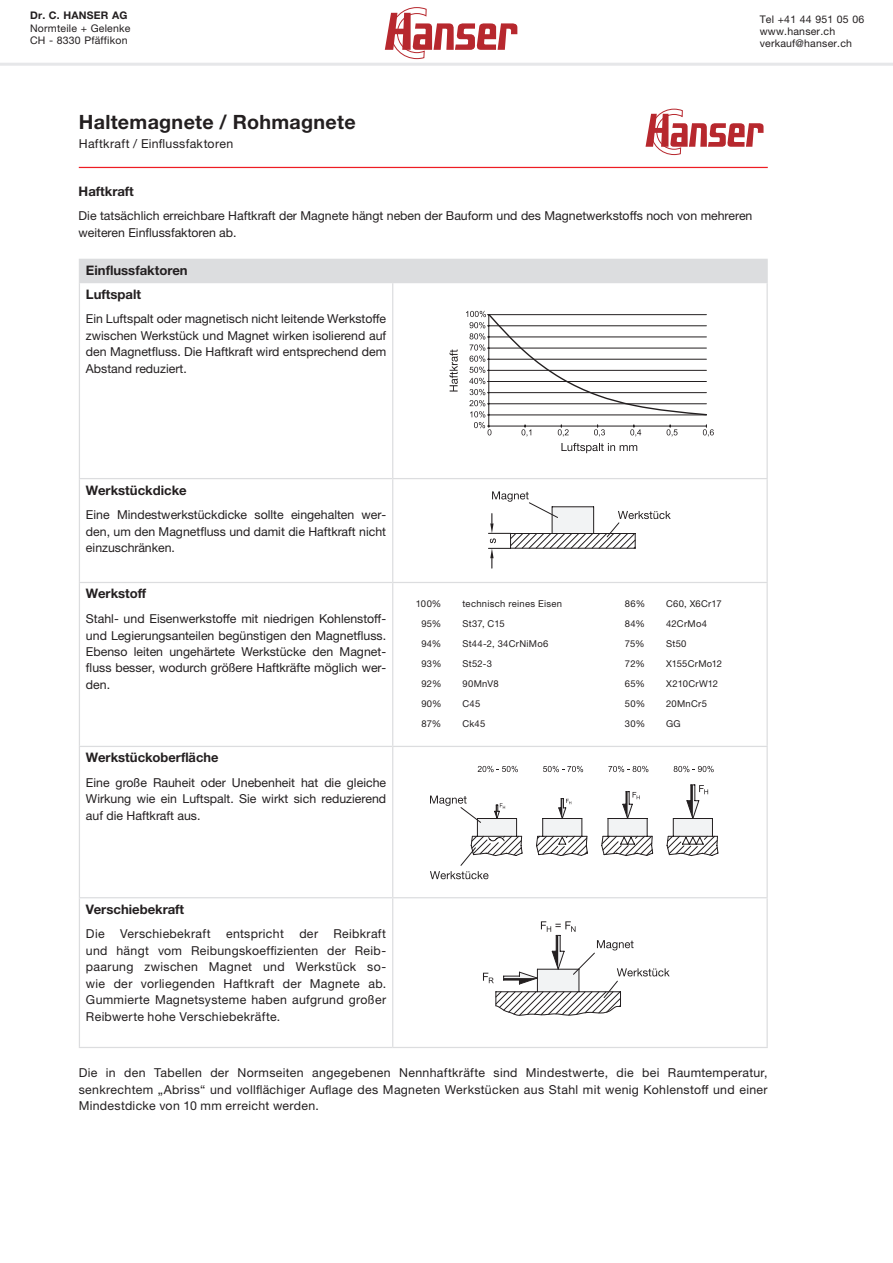
<style>
.page{position:relative;width:893px;height:1263px;background:#fff}
.page>*{position:absolute;margin:0;border:0;box-sizing:border-box;transform-origin:0 0}
.t1{font:700 19.65px "Helvetica Neue LT Pro";letter-spacing:.015em;color:#231f20}
.t2{font:700 13.2px/23.2px "Helvetica Neue LTW1 G";color:#231f20}
.t3{font:12.3px/16.4px "Helvetica Neue LTW1 G";color:#231f20;text-align:justify}
.t4{font:12.3px/16.4px "Helvetica Neue LT Pro";letter-spacing:.025em;color:#231f20;text-align:justify}
.t5{font:12.3px "Helvetica Neue LTW1 G";letter-spacing:.025em;color:#231f20}
.t6{font:10.5px/12px "Helvetica Neue LT Pro";letter-spacing:.02em;color:#231f20}
.t7{font:700 10.5px "Helvetica Neue LT Pro";letter-spacing:.02em;color:#231f20}
.t8{font:9.45px "Helvetica Neue LT Pro";letter-spacing:.03em;color:#231f20}
</style>
<div class="page">
<hr style="left:0;top:63px;width:893px;height:3px;background:#e6e7e9">
<svg style="left:385px;top:7px;width:132px;height:52px"></svg>
<hr style="left:79px;top:167px;width:689px;height:1px;background:#ee1d23">
<div style="left:79px;top:259px;width:688px;height:24px;background:#dcdddf"></div>
<hr style="left:392px;top:283px;width:1px;height:195px;background:#dcdddf">
<hr style="left:79px;top:478px;width:314px;height:1px;background:#dcdddf">
<hr style="left:393px;top:478px;width:375px;height:1px;background:#dcdddf">
<hr style="left:392px;top:479px;width:1px;height:103px;background:#dcdddf">
<hr style="left:79px;top:582px;width:314px;height:1px;background:#dcdddf">
<hr style="left:393px;top:582px;width:375px;height:1px;background:#dcdddf">
<hr style="left:392px;top:583px;width:1px;height:163px;background:#dcdddf">
<hr style="left:79px;top:746px;width:314px;height:1px;background:#dcdddf">
<hr style="left:393px;top:746px;width:375px;height:1px;background:#dcdddf">
<hr style="left:392px;top:747px;width:1px;height:150px;background:#dcdddf">
<hr style="left:79px;top:897px;width:314px;height:1px;background:#dcdddf">
<hr style="left:393px;top:897px;width:375px;height:1px;background:#dcdddf">
<hr style="left:392px;top:898px;width:1px;height:149px;background:#dcdddf">
<hr style="left:79px;top:1047px;width:314px;height:1px;background:#dcdddf">
<hr style="left:393px;top:1047px;width:375px;height:1px;background:#dcdddf">
<hr style="left:79px;top:283px;width:1px;height:195px;background:#dcdddf">
<hr style="left:79px;top:479px;width:1px;height:103px;background:#dcdddf">
<hr style="left:79px;top:583px;width:1px;height:163px;background:#dcdddf">
<hr style="left:79px;top:747px;width:1px;height:150px;background:#dcdddf">
<hr style="left:79px;top:898px;width:1px;height:149px;background:#dcdddf">
<svg style="left:430px;top:108px;width:338px;height:939px"></svg>
<p class="t7" style="left:30px;top:9px;width:99px">Dr. C. HANSER AG</p>
<p class="t6" style="left:30px;top:22px;width:102px">Normteile + Gelenke<br>CH - 8330 Pfäffikon</p>
<p class="t6" style="left:760px;top:13px;width:106px">Tel +41 44 951 05 06 www.hanser.ch verkauf@hanser.ch</p>
<p class="t1" style="left:79px;top:110px;width:278px">Haltemagnete / Rohmagnete</p>
<p class="t5" style="left:79px;top:136px;width:156px">Haftkraft / Einflussfaktoren</p>
<p class="t2" style="left:79px;top:179px;width:57px">Haftkraft</p>
<p class="t3" style="left:79px;top:208px;width:675px">Die tatsächlich erreichbare Haftkraft der Magnete hängt neben der Bauform und des Magnetwerkstoffs noch von mehreren weiteren Einflussfaktoren ab.</p>
<p class="t2" style="left:86px;top:259px;width:103px">Einflussfaktoren<br>Luftspalt</p>
<p class="t3" style="left:86px;top:311px;width:302px">Ein Luftspalt oder magnetisch nicht leitende Werkstoffe zwischen Werkstück und Magnet wirken isolierend auf den Magnetfluss. Die Haftkraft wird entsprechend dem Abstand reduziert.</p>
<p class="t2" style="left:86px;top:478px;width:102px">Werkstückdicke</p>
<p class="t3" style="left:86px;top:507px;width:302px">Eine Mindestwerkstückdicke sollte eingehalten wer&shy;den, um den Magnetfluss und damit die Haftkraft nicht einzuschränken.</p>
<p class="t2" style="left:86px;top:582px;width:62px">Werkstoff</p>
<p class="t3" style="left:86px;top:610px;width:302px">Stahl- und Eisenwerkstoffe mit niedrigen Kohlenstoff&shy;und Legierungsanteilen begünstigen den Magnetfluss.<br>Ebenso leiten ungehärtete Werkstücke den Magnet&shy;fluss besser, wodurch größere Haftkräfte möglich wer&shy;den.</p>
<p class="t2" style="left:86px;top:746px;width:134px">Werkstückoberfläche</p>
<p class="t3" style="left:86px;top:774px;width:302px">Eine große Rauheit oder Unebenheit hat die gleiche Wirkung wie ein Luftspalt. Sie wirkt sich reduzierend auf die Haftkraft aus.</p>
<p class="t8" style="left:416px;top:598px;width:27px">100%</p>
<p class="t8" style="left:462px;top:598px;width:101px">technisch reines Eisen</p>
<p class="t8" style="left:625px;top:598px;width:22px">86%</p>
<p class="t8" style="left:666px;top:598px;width:57px">C60, X6Cr17</p>
<p class="t8" style="left:421px;top:618px;width:22px">95%</p>
<p class="t8" style="left:462px;top:618px;width:44px">St37, C15</p>
<p class="t8" style="left:625px;top:618px;width:22px">84%</p>
<p class="t8" style="left:666px;top:618px;width:42px">42CrMo4</p>
<p class="t8" style="left:421px;top:638px;width:22px">94%</p>
<p class="t8" style="left:462px;top:638px;width:87px">St44-2, 34CrNiMo6</p>
<p class="t8" style="left:625px;top:638px;width:21px">75%</p>
<p class="t8" style="left:666px;top:638px;width:22px">St50</p>
<p class="t8" style="left:421px;top:658px;width:22px">93%</p>
<p class="t8" style="left:462px;top:658px;width:31px">St52-3</p>
<p class="t8" style="left:625px;top:658px;width:22px">72%</p>
<p class="t8" style="left:666px;top:658px;width:58px">X155CrMo12</p>
<p class="t8" style="left:421px;top:678px;width:22px">92%</p>
<p class="t8" style="left:462px;top:678px;width:38px">90MnV8</p>
<p class="t8" style="left:625px;top:678px;width:22px">65%</p>
<p class="t8" style="left:666px;top:678px;width:54px">X210CrW12</p>
<p class="t8" style="left:421px;top:698px;width:22px">90%</p>
<p class="t8" style="left:462px;top:698px;width:19px">C45</p>
<p class="t8" style="left:625px;top:698px;width:22px">50%</p>
<p class="t8" style="left:666px;top:698px;width:42px">20MnCr5</p>
<p class="t8" style="left:421px;top:717px;width:22px">87%</p>
<p class="t8" style="left:462px;top:717px;width:24px">Ck45</p>
<p class="t8" style="left:625px;top:717px;width:22px">30%</p>
<p class="t8" style="left:666px;top:717px;width:16px">GG</p>
<p class="t2" style="left:86px;top:897px;width:100px">Verschiebekraft</p>
<p class="t4" style="left:86px;top:926px;width:20px">Die</p>
<p class="t4" style="left:120px;top:926px;width:92px">Verschiebekraft</p>
<p class="t4" style="left:226px;top:926px;width:59px">entspricht</p>
<p class="t4" style="left:299px;top:926px;width:20px">der</p>
<p class="t4" style="left:86px;top:926px;width:302px;text-indent:248px">Reibkraft und hängt vom Reibungskoeffizienten der Reib&shy;paarung zwischen Magnet und Werkstück so&shy;wie der vorliegenden Haftkraft der Magnete ab.<br>Gummierte Magnetsysteme haben aufgrund großer Reibwerte hohe Verschiebekräfte.</p>
<p class="t3" style="left:79px;top:1064px;width:690px">Die in den Tabellen der Normseiten angegebenen Nennhaftkräfte sind Mindestwerte, die bei Raumtemperatur, senkrechtem „Abriss“ und vollflächiger Auflage des Magneten Werkstücken aus Stahl mit wenig Kohlenstoff und einer Mindestdicke von 10 mm erreicht werden.</p>
</div>
